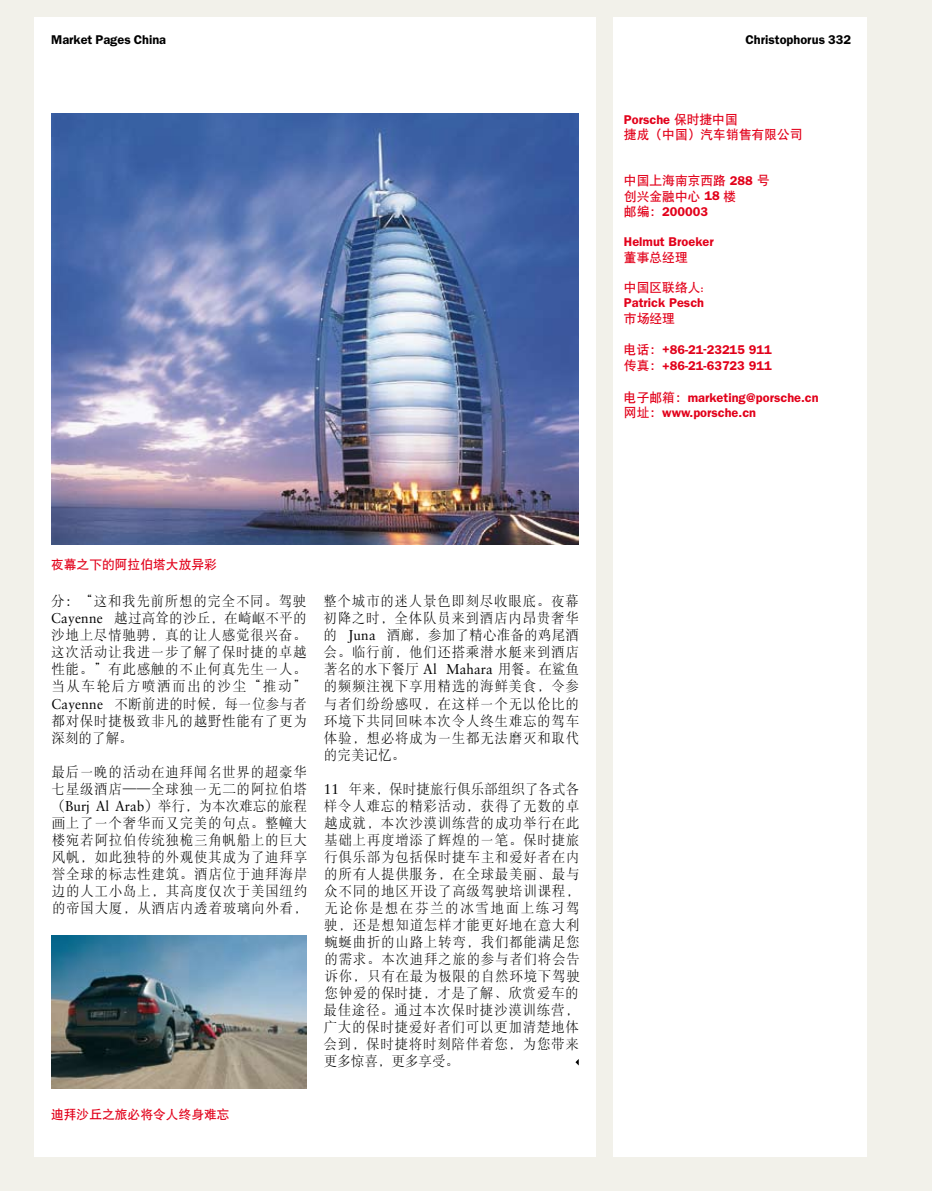
<style>
.page{position:relative;width:932px;height:1191px;background:#fff}
.page>*{position:absolute;margin:0;border:0;box-sizing:border-box;transform-origin:0 0}
.t1{font:14.25px/17px "DFP Song W3";letter-spacing:.05em;color:#000;text-align:justify;scale:.95 1}
.t2{font:600 12.75px/15.3px "Franklin Gothic";color:#e2001a}
.t3{font:12.75px/15.1px "DFP Hei W7";color:#e2001a}
.t4{font:600 12.75px "Franklin Gothic";color:#000}
.s1{font-family:"Franklin Gothic";font-weight:600}
.s2{font-family:"DFP Hei W7";font-weight:400}
.s3{font-family:"Sabon"}
</style>
<div class="page">
<div style="left:0;top:0;width:931px;height:1191px;background:#f2f1ea"></div>
<div style="left:612px;top:17px;width:254px;height:1140px;background:#fff"></div>
<div style="left:34px;top:17px;width:561px;height:1140px;background:#fff"></div>
<svg style="left:575px;top:1059px;width:3px;height:6px"></svg>
<img style="left:51px;top:935px;width:255px;height:154px">
<img style="left:51px;top:113px;width:527px;height:431px">
<p class="t4" style="left:51px;top:32px;width:117px">Market Pages China</p>
<p class="t4" style="left:745px;top:32px;width:107px">Christophorus 332</p>
<p class="t3" style="left:623px;top:111px;width:180px"><span class="s1">Porsche</span> 保时捷中国<br>捷成（中国）汽车销售有限公司</p>
<p class="t3" style="left:623px;top:173px;width:147px">中国上海南京西路 <span class="s1">288</span> 号创兴金融中心 <span class="s1">18</span> 楼<br>邮编：<span class="s1">200003</span></p>
<p class="t2" style="left:623px;top:234px;width:91px">Helmut Broeker<span class="s2">董事总经理</span></p>
<p class="t2" style="left:623px;top:280px;width:82px;text-align:justify"><span class="s2">中国区联络人:<br></span>Patrick Pesch<span class="s2">市场经理</span></p>
<p class="t2" style="left:623px;top:341px;width:149px;line-height:16.5px"><span class="s2">电话：</span>+86-21-23215 911<span class="s2">传真：</span>+86-21-63723 911</p>
<p class="t2" style="left:623px;top:389px;width:196px"><span class="s2">电子邮箱：</span>marketing@porsche.cn<span class="s2">网址：</span>www.porsche.cn</p>
<p class="t3" style="left:51px;top:557px;width:167px">夜幕之下的阿拉伯塔大放异彩</p>
<p class="t1" style="left:51px;top:592px;width:271px">分：“这和我先前所想的完全不同。驾驶<span class="s3">Cayenne</span> 越过高耸的沙丘，在崎岖不平的沙地上尽情驰骋，真的让人感觉很兴奋。这次活动让我进一步了解了保时捷的卓越性能。”有此感触的不止何真先生一人。当从车轮后方喷洒而出的沙尘“推动” <span class="s3">Cayenne</span> 不断前进的时候，每一位参与者都对保时捷极致非凡的越野性能有了更为深刻的了解。</p>
<p class="t1" style="left:52px;top:762px;width:271px">最后一晚的活动在迪拜闻名世界的超豪华七星级酒店——全球独一无二的阿拉伯塔（<span class="s3">Burj Al Arab</span>）举行，为本次难忘的旅程画上了一个奢华而又完美的句点。整幢大楼宛若阿拉伯传统独桅三角帆船上的巨大风帆，如此独特的外观使其成为了迪拜享誉全球的标志性建筑。酒店位于迪拜海岸边的人工小岛上，其高度仅次于美国纽约的帝国大厦，从酒店内透着玻璃向外看，</p>
<p class="t3" style="left:51px;top:1106px;width:180px">迪拜沙丘之旅必将令人终身难忘</p>
<p class="t1" style="left:323px;top:592px;width:271px">整个城市的迷人景色即刻尽收眼底。夜幕初降之时，全体队员来到酒店内昂贵奢华的 <span class="s3">Juna</span> 酒廊，参加了精心准备的鸡尾酒会。临行前，他们还搭乘潜水艇来到酒店著名的水下餐厅 <span class="s3">Al Mahara</span> 用餐。在鲨鱼的频频注视下享用精选的海鲜美食，令参与者们纷纷感叹，在这样一个无以伦比的环境下共同回味本次令人终生难忘的驾车体验，想必将成为一生都无法磨灭和取代的完美记忆。</p>
<p class="t1" style="left:323px;top:779px;width:271px"><span class="s3">11</span> 年来，保时捷旅行俱乐部组织了各式各样令人难忘的精彩活动，获得了无数的卓越成就，本次沙漠训练营的成功举行在此基础上再度增添了辉煌的一笔。保时捷旅行俱乐部为包括保时捷车主和爱好者在内的所有人提供服务，在全球最美丽、最与众不同的地区开设了高级驾驶培训课程，无论你是想在芬兰的冰雪地面上练习驾驶，还是想知道怎样才能更好地在意大利蜿蜒曲折的山路上转弯，我们都能满足您的需求。本次迪拜之旅的参与者们将会告诉你，只有在最为极限的自然环境下驾驶您钟爱的保时捷，才是了解、欣赏爱车的最佳途径。通过本次保时捷沙漠训练营，广大的保时捷爱好者们可以更加清楚地体会到，保时捷将时刻陪伴着您，为您带来更多惊喜，更多享受。</p>
</div>
